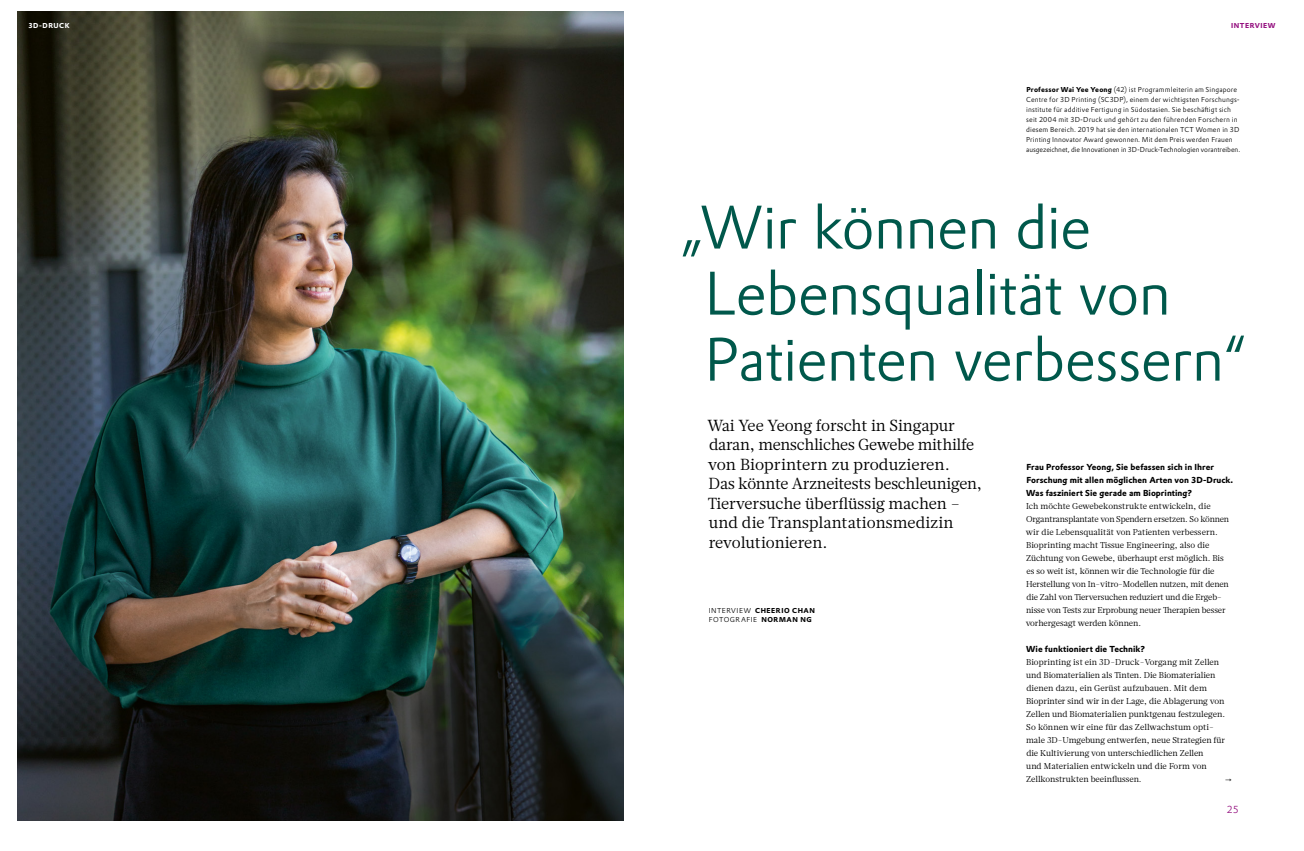
<style>
.page{position:relative;width:1304px;height:851px;background:#fff}
.page>*{position:absolute;margin:0;border:0;box-sizing:border-box;transform-origin:0 0}
.t1{font:300 60px/66px "Evonik Prokyon";letter-spacing:-.025em;color:#00584b}
.t2{font:16px/19.5px "Glosa Text";letter-spacing:-.01em;color:#000}
.t3{font:300 10px "Evonik Prokyon";color:#94107f}
.t4{font:8.5px/13px "Glosa Text";letter-spacing:-.01em;color:#000}
.t5{font:700 8.5px/13px "Evonik Prokyon";color:#000}
.t6{font:300 8.5px "Evonik Prokyon";color:#000}
.t7{font:300 7px/10px "Evonik Prokyon";letter-spacing:.015em;color:#000}
.t8{font:300 7px/9px "Evonik Prokyon";letter-spacing:.07em;color:#000}
.t9{font:700 7px "Evonik Prokyon";letter-spacing:.075em;color:#94107f}
.t10{font:700 7px "Evonik Prokyon";letter-spacing:.075em;color:#fff}
.s1{font-weight:700}
</style>
<div class="page">
<img style="left:17px;top:11px;width:607px;height:809px">
<p class="t10" style="left:28px;top:20px;width:43px">3D-DRUCK</p>
<p class="t9" style="left:1231px;top:20px;width:46px">INTERVIEW</p>
<p class="t7" style="left:1026px;top:84px;width:216px"><span class="s1">Professor Wai Yee Yeong</span> (42) ist Programmleiterin am Singapore Centre for 3D Printing (SC3DP), einem der wichtigsten Forschungs&shy;institute für additive Fertigung in Südostasien. Sie beschäftigt sich seit 2004 mit 3D-Druck und gehört zu den führenden Forschern in diesem Bereich. 2019 hat sie den internationalen TCT Women in 3D Printing Innovator Award gewonnen. Mit dem Preis werden Frauen ausgezeichnet, die Innovationen in 3D- Druck-Technologien vorantreiben.</p>
<h1 class="t1" style="left:704px;top:190px;width:544px;text-indent:-24px">„Wir können die<br>Lebensqualität von<br>Patienten verbessern“</h1>
<h2 class="t2" style="left:708px;top:415px;width:276px">Wai Yee Yeong forscht in Singapur daran, menschliches Gewebe mithilfe von Bioprintern zu produzieren.<br>Das könnte Arzneitests beschleunigen, Tierversuche überflüssig machen – und die Transplantationsmedizin revolutionieren.</h2>
<p class="t8" style="left:709px;top:605px;width:108px">INTERVIEW <span class="s1">CHEERIO CHAN<br></span>FOTOGRAFIE <span class="s1">NORMAN NG</span></p>
<p class="t5" style="left:1026px;top:459px;width:209px">Frau Professor Yeong, Sie befassen sich in Ihrer<br>Forschung mit allen möglichen Arten von 3D-Druck.<br>Was fasziniert Sie gerade am Bioprinting?</p>
<p class="t4" style="left:1026px;top:499px;width:205px">Ich möchte Gewebekonstrukte entwickeln, die Organtransplantate von Spendern ersetzen. So können wir die Lebensqualität von Patienten verbessern.<br>Bioprinting macht Tissue Engineering, also die Züchtung von Gewebe, überhaupt erst möglich. Bis es so weit ist, können wir die Technologie für die Herstellung von In-vitro-Modellen nutzen, mit denen die Zahl von Tierversuchen reduziert und die Ergeb&shy;nisse von Tests zur Erprobung neuer Therapien besser vorhergesagt werden können.</p>
<p class="t5" style="left:1026px;top:641px;width:121px">Wie funktioniert die Technik?</p>
<p class="t4" style="left:1026px;top:655px;width:201px">Bioprinting ist ein 3D-Druck-Vorgang mit Zellen und Biomaterialien als Tinten. Die Biomaterialien dienen dazu, ein Gerüst aufzubauen. Mit dem Bioprinter sind wir in der Lage, die Ablagerung von Zellen und Biomaterialien punktgenau festzulegen.<br>So können wir eine für das Zellwachstum opti&shy;male 3D-Umgebung entwerfen, neue Strategien für die Kultivierung von unterschiedlichen Zellen<br>und Materialien entwickeln und die Form von Zellkonstrukten beeinflussen.</p>
<p class="t6" style="left:1226px;top:773px;width:8px">→</p>
<p class="t3" style="left:1227px;top:801px;width:13px">25</p>
</div>
